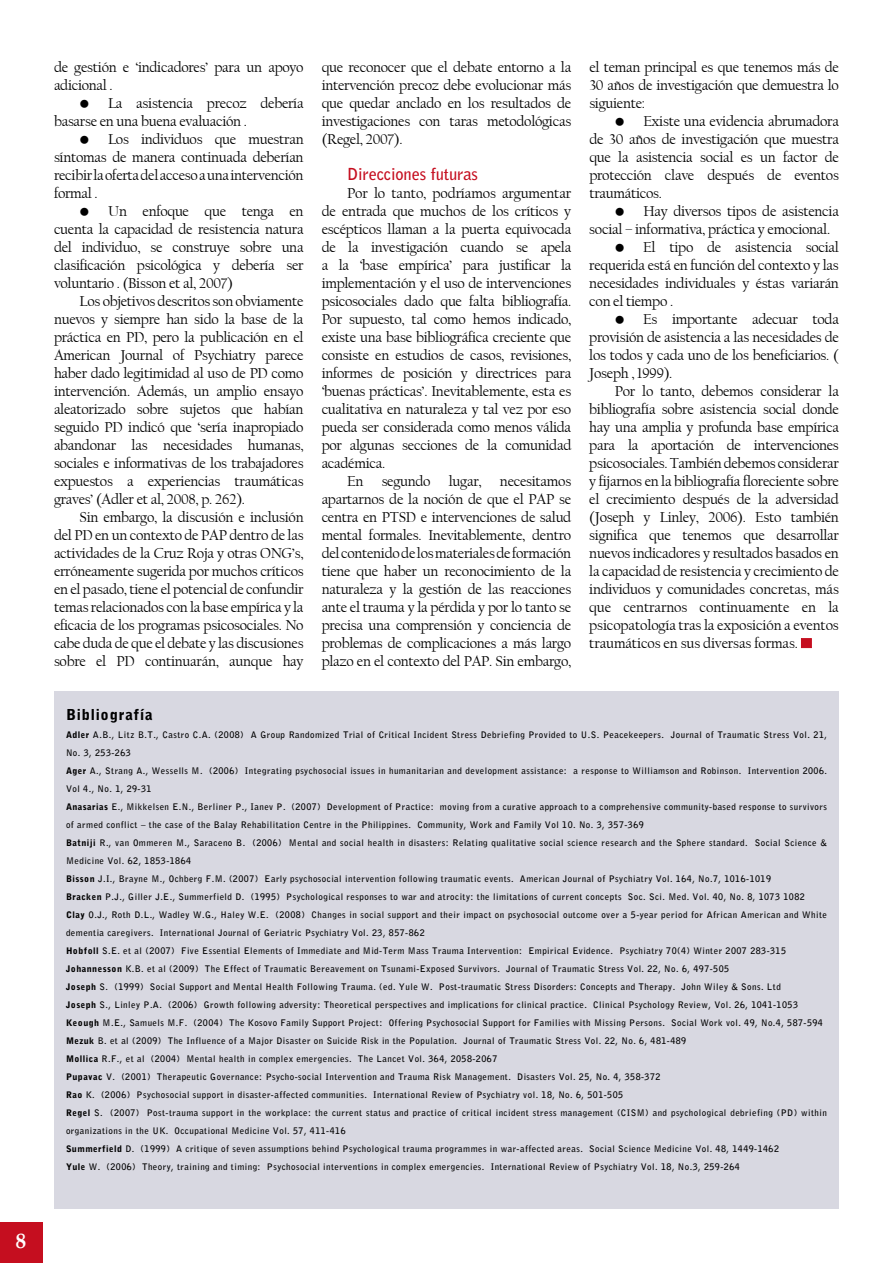
<style>
.page{position:relative;width:893px;height:1263px;background:#fff}
.page>*{position:absolute;margin:0;border:0;box-sizing:border-box;transform-origin:0 0}
.t1{font:700 21px "Book Antiqua";color:#fff}
.t2{font:700 16.5px "Bell Gothic Std";letter-spacing:-.01em;color:#c50e1f}
.t3{font:15px/18px "Californian FB";letter-spacing:-.02em;color:#000;text-align:justify}
.t4{font:900 15px "Bell Gothic Std";letter-spacing:.05em;color:#000}
.t5{font:700 9px/18px "Bell Gothic Std";letter-spacing:.05em;color:#000}
.s1{font-weight:900}
</style>
<div class="page">
<div style="left:54px;top:692px;width:785px;height:517px;background:#d8d8e1"></div>
<div style="left:801px;top:638px;width:11px;height:10px;background:#c50e1f;border:1px solid #c50e1f"></div>
<div style="left:0;top:1222px;width:42px;height:41px;background:#c50e1f"></div>
<h1 class="t1" style="left:16px;top:1226px;width:12px">8</h1>
<p class="t3" style="left:54px;top:58px;width:251px">de gestión e ‘indicadores’ para un apoyo adicional .</p>
<p class="t3" style="left:54px;top:94px;width:251px;text-indent:25px">• La asistencia precoz debería basarse en una buena evaluación .</p>
<p class="t3" style="left:54px;top:130px;width:251px;text-indent:26px">• Los individuos que muestran síntomas de manera continuada deberían recibir la oferta del acceso a una intervención formal .</p>
<p class="t3" style="left:54px;top:202px;width:251px;text-indent:26px">• Un enfoque que tenga en cuenta la capacidad de resistencia natura del individuo, se construye sobre una clasificación psicológica y debería ser voluntario . (Bisson et al, 2007)</p>
<p class="t3" style="left:54px;top:292px;width:251px;text-indent:26px">Los objetivos descritos son obviamente nuevos y siempre han sido la base de la práctica en PD, pero la publicación en el American Journal of Psychiatry parece haber dado legitimidad al uso de PD como intervención. Además, un amplio ensayo aleatorizado sobre sujetos que habían seguido PD indicó que ‘sería inapropiado abandonar las necesidades humanas, sociales e informativas de los trabajadores expuestos a experiencias traumáticas graves’ (Adler et al, 2008, p. 262).</p>
<p class="t3" style="left:54px;top:508px;width:251px;text-indent:26px">Sin embargo, la discusión e inclusión del PD en un contexto de PAP dentro de las actividades de la Cruz Roja y otras ONG’s, erróneamente sugerida por muchos críticos en el pasado, tiene el potencial de confundir temas relacionados con la base empírica y la eficacia de los programas psicosociales. No cabe duda de que el debate y las discusiones sobre el PD continuarán, aunque hay</p>
<p class="t3" style="left:322px;top:58px;width:251px">que reconocer que el debate entorno a la intervención precoz debe evolucionar más que quedar anclado en los resultados de investigaciones con taras metodológicas (Regel, 2007).</p>
<p class="t2" style="left:347px;top:164px;width:132px">Direcciones futuras</p>
<p class="t3" style="left:322px;top:184px;width:251px;text-indent:26px">Por lo tanto, podríamos argumentar de entrada que muchos de los críticos y escépticos llaman a la puerta equivocada de la investigación cuando se apela a la ‘base empírica’ para justificar la implementación y el uso de intervenciones psicosociales dado que falta bibliografía.<br>Por supuesto, tal como hemos indicado, existe una base bibliográfica creciente que consiste en estudios de casos, revisiones, informes de posición y directrices para ‘buenas prácticas’. Inevitablemente, esta es cualitativa en naturaleza y tal vez por eso pueda ser considerada como menos válida por algunas secciones de la comunidad académica.</p>
<p class="t3" style="left:322px;top:472px;width:251px;text-indent:26px">En segundo lugar, necesitamos apartarnos de la noción de que el PAP se centra en PTSD e intervenciones de salud mental formales. Inevitablemente, dentro del contenido de los materiales de formación tiene que haber un reconocimiento de la naturaleza y la gestión de las reacciones ante el trauma y la pérdida y por lo tanto se precisa una comprensión y conciencia de problemas de complicaciones a más largo plazo en el contexto del PAP. Sin embargo,</p>
<p class="t3" style="left:589px;top:58px;width:251px">el teman principal es que tenemos más de 30 años de investigación que demuestra lo siguiente:</p>
<p class="t3" style="left:589px;top:112px;width:251px;text-indent:25px">• Existe una evidencia abrumadora de 30 años de investigación que muestra que la asistencia social es un factor de protección clave después de eventos traumáticos.</p>
<p class="t3" style="left:589px;top:202px;width:251px;text-indent:26px">• Hay diversos tipos de asistencia social – informativa, práctica y emocional.</p>
<p class="t3" style="left:589px;top:238px;width:251px;text-indent:26px">• El tipo de asistencia social requerida está en función del contexto y las necesidades individuales y éstas variarán con el tiempo .</p>
<p class="t3" style="left:589px;top:310px;width:251px;text-indent:25px">• Es importante adecuar toda provisión de asistencia a las necesidades de los todos y cada uno de los beneficiarios. ( Joseph , 1999).</p>
<p class="t3" style="left:589px;top:382px;width:251px;text-indent:26px">Por lo tanto, debemos considerar la bibliografía sobre asistencia social donde hay una amplia y profunda base empírica para la aportación de intervenciones psicosociales. También debemos considerar y fijarnos en la bibliografía floreciente sobre el crecimiento después de la adversidad (Joseph y Linley, 2006). Esto también significa que tenemos que desarrollar nuevos indicadores y resultados basados en la capacidad de resistencia y crecimiento de individuos y comunidades concretas, más que centrarnos continuamente en la psicopatología tras la exposición a eventos traumáticos en sus diversas formas.</p>
<p class="t4" style="left:66px;top:706px;width:88px">Bibliografía</p>
<p class="t5" style="left:66px;top:726px;width:762px"><span class="s1">Adler</span> A.B., Litz B.T., Castro C.A. (2008) A Group Randomized Trial of Critical Incident Stress Debriefing Provided to U.S. Peacekeepers. Journal of Traumatic Stress Vol. 21, No. 3, 253-263<br><span class="s1">Ager</span> A., Strang A., Wessells M. (2006) Integrating psychosocial issues in humanitarian and development assistance: a response to Williamson and Robinson. Intervention 2006.<br>Vol 4., No. 1, 29-31<br><span class="s1">Anasarias</span> E., Mikkelsen E.N., Berliner P., Ianev P. (2007) Development of Practice: moving from a curative approach to a comprehensive community-based response to survivors of armed conflict – the case of the Balay Rehabilitation Centre in the Philippines. Community, Work and Family Vol 10. No. 3, 357-369<br><span class="s1">Batniji</span> R., van Ommeren M., Saraceno B. (2006) Mental and social health in disasters: Relating qualitative social science research and the Sphere standard. Social Science &amp; Medicine Vol. 62, 1853-1864<br><span class="s1">Bisson</span> J.I., Brayne M., Ochberg F.M. (2007) Early psychosocial intervention following traumatic events. American Journal of Psychiatry Vol. 164, No.7, 1016-1019<br><span class="s1">Bracken</span> P.J., Giller J.E., Summerfield D. (1995) Psychological responses to war and atrocity: the limitations of current concepts Soc. Sci. Med. Vol. 40, No. 8, 1073 1082<br><span class="s1">Clay</span> O.J., Roth D.L., Wadley W.G., Haley W.E. (2008) Changes in social support and their impact on psychosocial outcome over a 5-year period for African American and White dementia caregivers. International Journal of Geriatric Psychiatry Vol. 23, 857-862<br><span class="s1">Hobfoll</span> S.E. et al (2007) Five Essential Elements of Immediate and Mid-Term Mass Trauma Intervention: Empirical Evidence. Psychiatry 70(4) Winter 2007 283-315<br><span class="s1">Johannesson</span> K.B. et al (2009) The Effect of Traumatic Bereavement on Tsunami-Exposed Survivors. Journal of Traumatic Stress Vol. 22, No. 6, 497-505<br><span class="s1">Joseph</span> S. (1999) Social Support and Mental Health Following Trauma. (ed. Yule W. Post-traumatic Stress Disorders: Concepts and Therapy. John Wiley &amp; Sons. Ltd<br><span class="s1">Joseph</span> S., Linley P.A. (2006) Growth following adversity: Theoretical perspectives and implications for clinical practice. Clinical Psychology Review, Vol. 26, 1041-1053<br><span class="s1">Keough</span> M.E., Samuels M.F. (2004) The Kosovo Family Support Project: Offering Psychosocial Support for Families with Missing Persons. Social Work vol. 49, No.4, 587-594<br><span class="s1">Mezuk</span> B. et al (2009) The Influence of a Major Disaster on Suicide Risk in the Population. Journal of Traumatic Stress Vol. 22, No. 6, 481-489<br><span class="s1">Mollica</span> R.F., et al (2004) Mental health in complex emergencies. The Lancet Vol. 364, 2058-2067<br><span class="s1">Pupavac</span> V. (2001) Therapeutic Governance: Psycho-social Intervention and Trauma Risk Management. Disasters Vol. 25, No. 4, 358-372<br><span class="s1">Rao</span> K. (2006) Psychosocial support in disaster-affected communities. International Review of Psychiatry vol. 18, No. 6, 501-505<br><span class="s1">Regel</span> S. (2007) Post-trauma support in the workplace: the current status and practice of critical incident stress management (CISM) and psychological debriefing (PD) within organizations in the UK. Occupational Medicine Vol. 57, 411-416<br><span class="s1">Summerfield</span> D. (1999) A critique of seven assumptions behind Psychological trauma programmes in war-affected areas. Social Science Medicine Vol. 48, 1449-1462<br><span class="s1">Yule</span> W. (2006) Theory, training and timing: Psychosocial interventions in complex emergencies. International Review of Psychiatry Vol. 18, No.3, 259-264</p>
</div>
